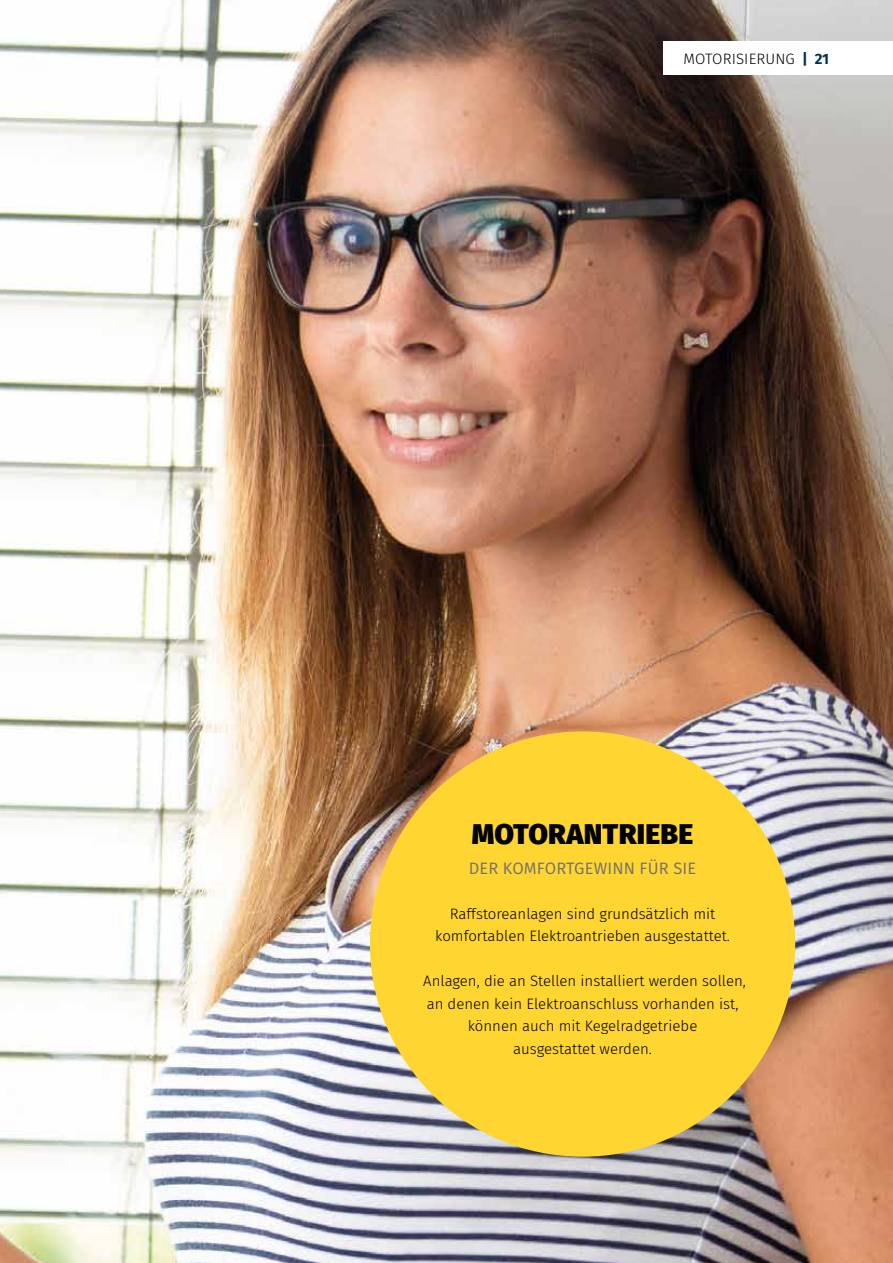
<style>
.page{position:relative;width:893px;height:1263px;background:#fff}
.page>*{position:absolute;margin:0;border:0;box-sizing:border-box;transform-origin:0 0}
.t1{font:800 28.5px "Fira Sans";letter-spacing:.01em;color:#000}
.t2{font:16.5px "Fira Sans";letter-spacing:.01em;color:#706f6f}
.t3{font:300 15px/22.5px "Fira Sans";color:#000;text-align:center}
.s1{font-weight:700;color:#00305d}
</style>
<div class="page">
<img style="left:0;top:0;width:893px;height:1263px">
<div style="left:370px;top:731px;width:425px;height:426px;background:#ffd531;border-radius:50%"></div>
<div style="left:663px;top:42px;width:230px;height:33px;background:#fff"></div>
<p class="t3" style="left:684px;top:47px;width:147px">MOTORISIERUNG <span class="s1">| 21</span></p>
<h1 class="t1" style="left:472px;top:808px;width:223px">MOTORANTRIEBE</h1>
<p class="t2" style="left:469px;top:856px;width:229px">DER KOMFORTGEWINN FÜR SIE</p>
<p class="t3" style="left:435px;top:902px;width:296px">Raffstoreanlagen sind grundsätzlich mit komfortablen Elektroantrieben ausgestattet.</p>
<p class="t3" style="left:423px;top:969px;width:324px">Anlagen, die an Stellen installiert werden sollen, an denen kein Elektroanschluss vorhanden ist, können auch mit Kegelradgetriebe<br>ausgestattet werden.</p>
</div>
